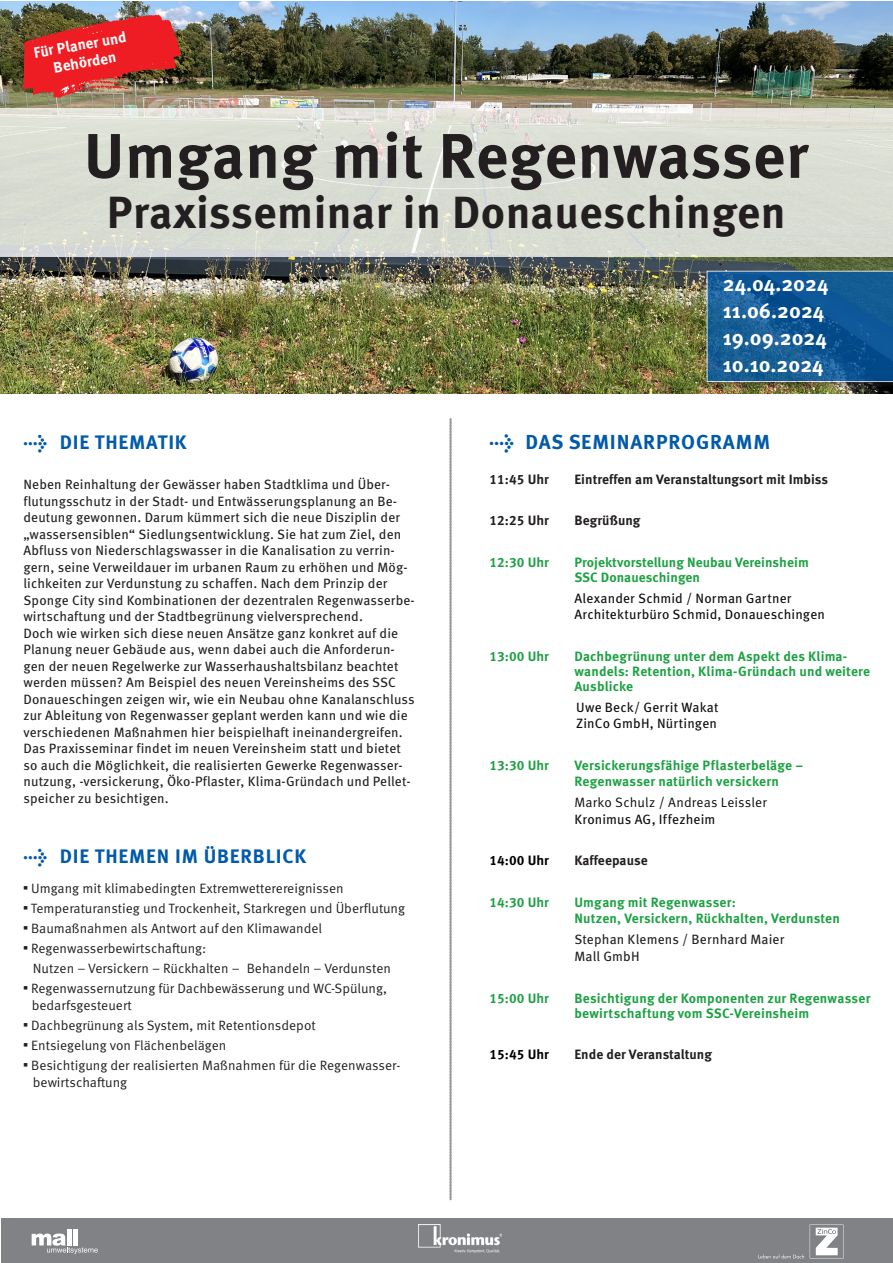
<style>
.page{position:relative;width:893px;height:1263px;background:#fff}
.page>*{position:absolute;margin:0;border:0;box-sizing:border-box;transform-origin:0 0}
.TITEL_FACHTAGUNG{font:700 63px "Meta Pro";letter-spacing:.01em;color:#231f20}
.TITEL_FACHTAGUNG-2{font:700 45px "Meta Pro";letter-spacing:.01em;color:#231f20}
.t1{font:700 21px "Meta Pro";color:#fff}
.HEAD_blau{font:700 20.25px "Meta Pro";letter-spacing:.04em;color:#015aaa}
.HEAD_blau-2{font:700 19.5px "Meta Pro";letter-spacing:.04em;color:#015aaa}
.t2{font:700 15px "Meta Pro";color:#fff}
.TERMINE_und_ORTE{font:13.5px/16.5px "Meta Pro";letter-spacing:.01em;color:#231f20}
.THEMATIK_Fliess{font:13.5px/17px "Meta Pro Norm";color:#231f20}
.PROGRAMM{font:700 13.5px/15px "Meta Pro";letter-spacing:.01em;color:#1fa245}
.REFERENT{font:700 13.5px/15px "Meta Pro";letter-spacing:.01em;color:#1fa245}
.REFERENT-2{font:13.5px/16.5px "Meta Pro";letter-spacing:.01em;color:#0e0d0b}
.PROGRAMM-2{font:700 13.5px "Meta Pro";letter-spacing:.005em;color:#231f20}
.PROGRAMM-3{font:13.5px/16.5px "Meta Pro Norm";letter-spacing:.01em;color:#0e0d0b}
.REFERENT-3{font:13.5px/16.5px "Meta Pro";letter-spacing:.01em;color:#231f20}
.REFERENT-4{font:700 13.5px "Meta Pro";letter-spacing:.005em;color:#231f20}
.REFERENT-5{font:700 13.5px "Meta Pro";letter-spacing:.005em;color:#000}
.s1{font-family:"Meta Pro"}
</style>
<div class="page">
<svg style="left:450px;top:418px;width:1px;height:782px"></svg>
<div style="left:1px;top:1218px;width:892px;height:45px;background:#808285"></div>
<hr style="left:67px;top:1229px;width:4px;height:16px;background:#fff">
<div style="left:73px;top:1229px;width:5px;height:16px;background:#fff"></div>
<svg style="left:32px;top:1233px;width:66px;height:21px"></svg>
<img style="left:419px;top:1225px;width:82px;height:27px">
<svg style="left:810px;top:1224px;width:34px;height:34px"></svg>
<svg style="left:758px;top:1254px;width:46px;height:4px"></svg>
<svg style="left:0;top:393px;width:893px;height:1px"></svg>
<img style="left:0;top:1px;width:893px;height:392px">
<svg style="left:0;top:109px;width:893px;height:148px;background:#daddd4"></svg>
<div style="left:706px;top:270px;width:187px;height:120px;background:#231f20;opacity:.55"></div>
<svg style="left:707px;top:271px;width:186px;height:111px;background:#165c96"></svg>
<img style="left:23px;top:4px;width:158px;height:103px">
<p class="t2" style="left:32px;top:41px;width:95px;rotate:-10deg">Für Planer und</p>
<p class="t2" style="left:52px;top:56px;width:65px;rotate:-10deg">Behörden</p>
<p class="TITEL_FACHTAGUNG" style="left:84px;top:107px;width:726px">Umgang mit Regenwasser</p>
<p class="TITEL_FACHTAGUNG-2" style="left:107px;top:178px;width:680px">Praxisseminar in Donaueschingen</p>
<p class="HEAD_blau-2" style="left:23px;top:427px;width:165px">→ DIE THEMATIK</p>
<p class="TERMINE_und_ORTE" style="left:23px;top:475px;width:393px">Neben Reinhaltung der Gewässer haben Stadtklima und Über&shy;flutungsschutz in der Stadt- und Entwässerungsplanung an Be&shy;deutung gewonnen. Darum kümmert sich die neue Disziplin der „wassersensiblen“ Siedlungsentwicklung. Sie hat zum Ziel, den Abfluss von Niederschlagswasser in die Kanalisation zu verrin&shy;gern, seine Verweildauer im urbanen Raum zu erhöhen und Mög&shy;lichkeiten zur Verdunstung zu schaffen. Nach dem Prinzip der Sponge City sind Kombinationen der dezentralen Regenwasserbe&shy;wirtschaftung und der Stadtbegrünung vielversprechend.</p>
<p class="TERMINE_und_ORTE" style="left:23px;top:624px;width:393px">Doch wie wirken sich diese neuen Ansätze ganz konkret auf die Planung neuer Gebäude aus, wenn dabei auch die Anforderun&shy;gen der neuen Regelwerke zur Wasserhaushaltsbilanz beachtet werden müssen? Am Beispiel des neuen Vereinsheims des SSC Donaueschingen zeigen wir, wie ein Neubau ohne Kanalanschluss zur Ableitung von Regenwasser geplant werden kann und wie die verschiedenen Maßnahmen hier beispielhaft ineinandergreifen.<br>Das Praxisseminar findet im neuen Vereinsheim statt und bietet so auch die Möglichkeit, die realisierten Gewerke Regenwasser&shy;nutzung, -versickerung, Öko-Pflaster, Klima-Gründach und Pellet&shy;speicher zu besichtigen.</p>
<p class="HEAD_blau-2" style="left:23px;top:841px;width:284px">→ DIE THEMEN IM ÜBERBLICK</p>
<p class="THEMATIK_Fliess" style="left:23px;top:879px;width:322px">■ Umgang mit klimabedingten Extremwetterereignissen</p>
<p class="THEMATIK_Fliess" style="left:23px;top:899px;width:383px">■ Temperaturanstieg und Trockenheit, Starkregen und Überflutung</p>
<p class="THEMATIK_Fliess" style="left:23px;top:919px;width:300px">■ Baumaßnahmen als Antwort auf den Klimawandel</p>
<p class="THEMATIK_Fliess" style="left:23px;top:939px;width:184px">■ Regenwasserbewirtschaftung:</p>
<p class="THEMATIK_Fliess" style="left:33px;top:959px;width:360px">Nutzen – Versickern – Rückhalten – Behandeln – Verdunsten</p>
<p class="THEMATIK_Fliess" style="left:23px;top:979px;width:365px">■ Regenwassernutzung für Dachbewässerung und WC-Spülung,</p>
<p class="THEMATIK_Fliess" style="left:32px;top:995px;width:102px">bedarfsgesteuert</p>
<p class="THEMATIK_Fliess" style="left:23px;top:1015px;width:294px">■ Dachbegrünung als System, mit Retentionsdepot</p>
<p class="THEMATIK_Fliess" style="left:23px;top:1035px;width:204px">■ Entsiegelung von Flächenbelägen</p>
<p class="THEMATIK_Fliess" style="left:33px;top:1055px;width:369px;text-indent:-9px">■ Besichtigung der realisierten Maßnahmen für die Regenwasser&shy;bewirtschaftung</p>
<p class="t1" style="left:723px;top:267px;width:107px">24.04.2024</p>
<p class="t1" style="left:723px;top:294px;width:103px">11.06.2024</p>
<p class="t1" style="left:723px;top:321px;width:105px">19.09.2024</p>
<p class="t1" style="left:723px;top:348px;width:102px">10.10.2024</p>
<p class="HEAD_blau" style="left:489px;top:426px;width:282px">→ DAS SEMINARPROGRAMM</p>
<p class="PROGRAMM-2" style="left:489px;top:468px;width:61px">11:45 Uhr</p>
<p class="PROGRAMM-2" style="left:574px;top:468px;width:255px">Eintreffen am Veranstaltungsort mit Imbiss</p>
<p class="PROGRAMM-2" style="left:489px;top:510px;width:61px">12:25 Uhr</p>
<p class="PROGRAMM-2" style="left:574px;top:510px;width:68px">Begrüßung</p>
<p class="PROGRAMM" style="left:489px;top:554px;width:61px">12:30 Uhr</p>
<p class="PROGRAMM" style="left:574px;top:554px;width:236px">Projektvorstellung Neubau Vereinsheim<br>SSC Donaueschingen</p>
<p class="REFERENT-2" style="left:574px;top:589px;width:252px">Alexander Schmid / Norman Gartner<br>Architekturbüro Schmid, Donaueschingen</p>
<p class="REFERENT" style="left:489px;top:648px;width:61px">13:00 Uhr</p>
<p class="REFERENT" style="left:574px;top:648px;width:297px">Dachbegrünung unter dem Aspekt des Klima&shy;wandels: Retention, Klima-Gründach und weitere<br>Ausblicke</p>
<p class="REFERENT-2" style="left:576px;top:698px;width:144px">Uwe Beck/ Gerrit Wakat<br>ZinCo GmbH, Nürtingen</p>
<p class="PROGRAMM" style="left:489px;top:757px;width:61px">13:30 Uhr</p>
<p class="PROGRAMM" style="left:574px;top:757px;width:230px">Versickerungsfähige Pflasterbeläge –</p>
<p class="PROGRAMM" style="left:574px;top:773px;width:206px">Regenwasser natürlich versickern</p>
<p class="PROGRAMM-3" style="left:574px;top:793px;width:194px">Marko Schulz / Andreas Leissler<br><span class="s1">Kronimus AG, Iffezheim</span></p>
<p class="REFERENT-5" style="left:489px;top:850px;width:61px">14:00 Uhr</p>
<p class="REFERENT-4" style="left:574px;top:850px;width:75px">Kaffeepause</p>
<p class="REFERENT" style="left:489px;top:894px;width:61px">14:30 Uhr</p>
<p class="REFERENT" style="left:574px;top:894px;width:163px">Umgang mit Regenwasser:</p>
<p class="REFERENT" style="left:574px;top:910px;width:267px">Nutzen, Versickern, Rückhalten, Verdunsten</p>
<p class="REFERENT-3" style="left:574px;top:930px;width:212px">Stephan Klemens / Bernhard Maier<br>Mall GmbH</p>
<p class="PROGRAMM" style="left:489px;top:989px;width:61px">15:00 Uhr</p>
<p class="PROGRAMM" style="left:574px;top:989px;width:298px">Besichtigung der Komponenten zur Regenwasser bewirtschaftung vom SSC-Vereinsheim</p>
<p class="REFERENT-5" style="left:489px;top:1044px;width:61px">15:45 Uhr</p>
<p class="REFERENT-4" style="left:574px;top:1044px;width:139px">Ende der Veranstaltung</p>
</div>
